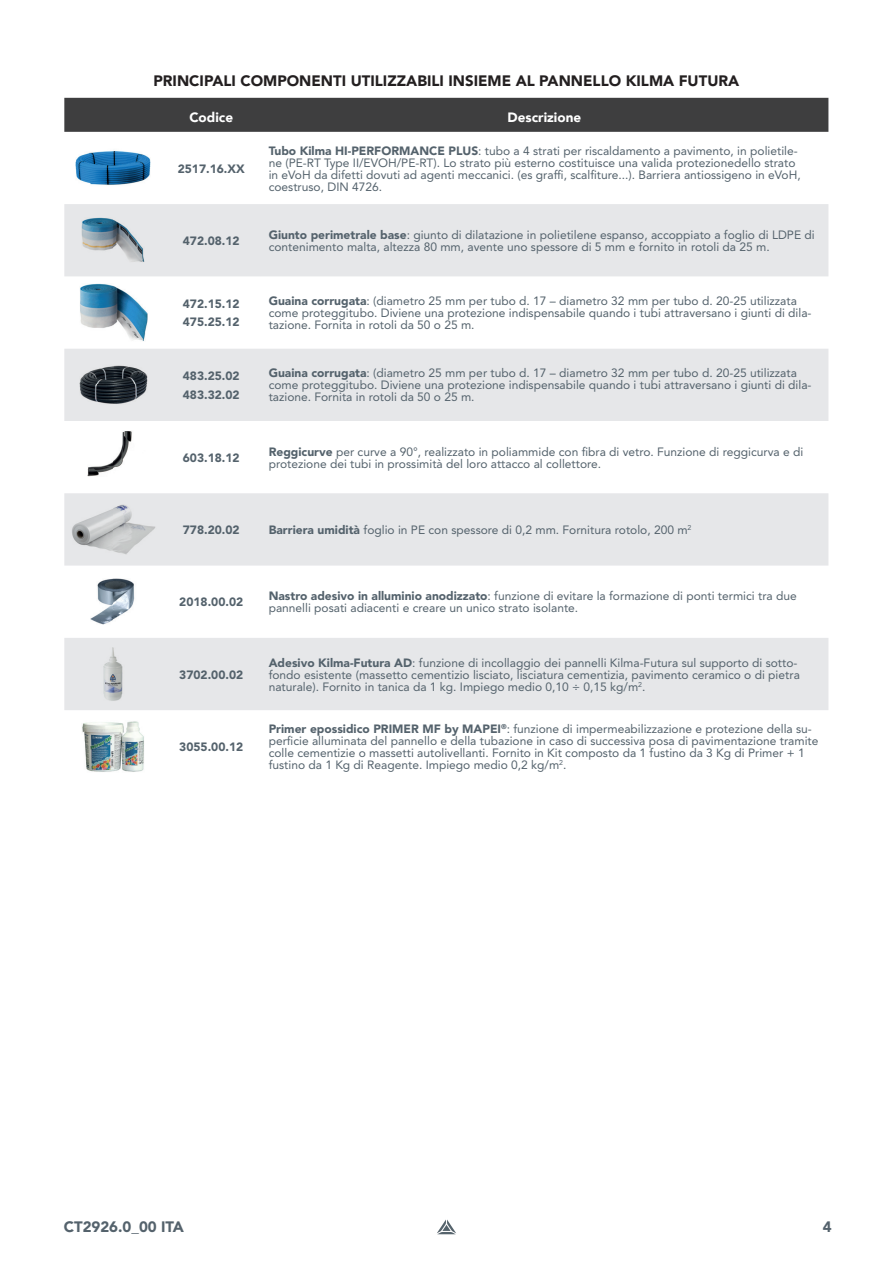
<style>
.page{position:relative;width:893px;height:1263px;background:#fff}
.page>*{position:absolute;margin:0;border:0;box-sizing:border-box;transform-origin:0 0}
.t1{font:900 15px "Avenir LT Pro";color:#231f20}
.t2{font:900 15px "Avenir LT Pro";color:#54626c}
.t3{font:900 13.5px "Avenir";color:#fff}
.t4{font:12px/12px "Avenir LT Pro";color:#54626c}
.t5{font:900 12px/18.6px "Avenir LT Pro";color:#54626c}
.s1{font-weight:900}
</style>
<div class="page">
<svg style="left:437px;top:1219px;width:19px;height:15px"></svg>
<div style="left:64px;top:98px;width:764px;height:34px;background:#3e3e3f"></div>
<svg style="left:64px;top:204px;width:764px;height:506px;fill:#e6e7e9"></svg>
<img style="left:76px;top:151px;width:75px;height:34px">
<img style="left:82px;top:218px;width:63px;height:45px">
<img style="left:79px;top:284px;width:68px;height:57px">
<img style="left:79px;top:356px;width:68px;height:57px">
<img style="left:79px;top:430px;width:69px;height:47px">
<img style="left:70px;top:504px;width:86px;height:51px">
<img style="left:79px;top:578px;width:69px;height:47px">
<img style="left:95px;top:647px;width:36px;height:54px">
<img style="left:82px;top:721px;width:62px;height:51px">
<p class="t1" style="left:153px;top:72px;width:587px">PRINCIPALI COMPONENTI UTILIZZABILI INSIEME AL PANNELLO KILMA FUTURA</p>
<p class="t3" style="left:189px;top:105px;width:45px">Codice</p>
<p class="t3" style="left:507px;top:105px;width:75px">Descrizione</p>
<p class="t5" style="left:178px;top:159px;width:69px">2517.16.XX</p>
<p class="t4" style="left:269px;top:144px;width:534px"><span class="s1">Tubo Kilma HI-PERFORMANCE PLUS</span>: tubo a 4 strati per riscaldamento a pavimento, in polietile&shy;ne (PE-RT Type II/EVOH/PE-RT). Lo strato più esterno costituisce una valida protezionedello strato in eVoH da difetti dovuti ad agenti meccanici. (es graffi, scalfiture...). Barriera antiossigeno in eVoH, coestruso, DIN 4726.</p>
<p class="t5" style="left:183px;top:231px;width:58px">472.08.12</p>
<p class="t4" style="left:269px;top:229px;width:547px"><span class="s1">Giunto perimetrale base</span>: giunto di dilatazione in polietilene espanso, accoppiato a foglio di LDPE di contenimento malta, altezza 80 mm, avente uno spessore di 5 mm e fornito in rotoli da 25 m.</p>
<p class="t5" style="left:183px;top:294px;width:58px">472.15.12<br>475.25.12</p>
<p class="t4" style="left:269px;top:295px;width:544px"><span class="s1">Guaina corrugata</span>: (diametro 25 mm per tubo d. 17 – diametro 32 mm per tubo d. 20-25 utilizzata come proteggitubo. Diviene una protezione indispensabile quando i tubi attraversano i giunti di dila&shy;tazione. Fornita in rotoli da 50 o 25 m.</p>
<p class="t5" style="left:183px;top:367px;width:58px">483.25.02<br>483.32.02</p>
<p class="t4" style="left:269px;top:367px;width:544px"><span class="s1">Guaina corrugata</span>: (diametro 25 mm per tubo d. 17 – diametro 32 mm per tubo d. 20-25 utilizzata come proteggitubo. Diviene una protezione indispensabile quando i tubi attraversano i giunti di dila&shy;tazione. Fornita in rotoli da 50 o 25 m.</p>
<p class="t5" style="left:183px;top:448px;width:58px">603.18.12</p>
<p class="t4" style="left:269px;top:445px;width:536px"><span class="s1">Reggicurve</span> per curve a 90°, realizzato in poliammide con fibra di vetro. Funzione di reggicurva e di protezione dei tubi in prossimità del loro attacco al collettore.</p>
<p class="t5" style="left:183px;top:520px;width:58px">778.20.02</p>
<p class="t4" style="left:269px;top:524px;width:424px"><span class="s1">Barriera umidità</span> foglio in PE con spessore di 0,2 mm. Fornitura rotolo, 200 m<sup>2</sup></p>
<p class="t5" style="left:179px;top:593px;width:65px">2018.00.02</p>
<p class="t4" style="left:269px;top:590px;width:530px"><span class="s1">Nastro adesivo in alluminio anodizzato</span>: funzione di evitare la formazione di ponti termici tra due pannelli posati adiacenti e creare un unico strato isolante.</p>
<p class="t5" style="left:179px;top:665px;width:65px">3702.00.02</p>
<p class="t5" style="left:179px;top:737px;width:65px">3055.00.12</p>
<p class="t4" style="left:269px;top:656px;width:533px"><span class="s1">Adesivo Kilma-Futura AD</span>: funzione di incollaggio dei pannelli Kilma-Futura sul supporto di sotto&shy;fondo esistente (massetto cementizio lisciato, lisciatura cementizia, pavimento ceramico o di pietra naturale). Fornito in tanica da 1 kg. Impiego medio 0,10 ÷ 0,15 kg/m<sup>2</sup>.</p>
<p class="t4" style="left:269px;top:723px;width:551px"><span class="s1">Primer epossidico PRIMER MF by MAPEI</span><sup>®</sup>: funzione di impermeabilizzazione e protezione della su&shy;perficie alluminata del pannello e della tubazione in caso di successiva posa di pavimentazione tramite colle cementizie o massetti autolivellanti. Fornito in Kit composto da 1 fustino da 3 Kg di Primer + 1 fustino da 1 Kg di Reagente. Impiego medio 0,2 kg/m<sup>2</sup>.</p>
<p class="t2" style="left:64px;top:1218px;width:122px">CT2926.0_00 ITA</p>
<p class="t2" style="left:823px;top:1218px;width:10px">4</p>
</div>
